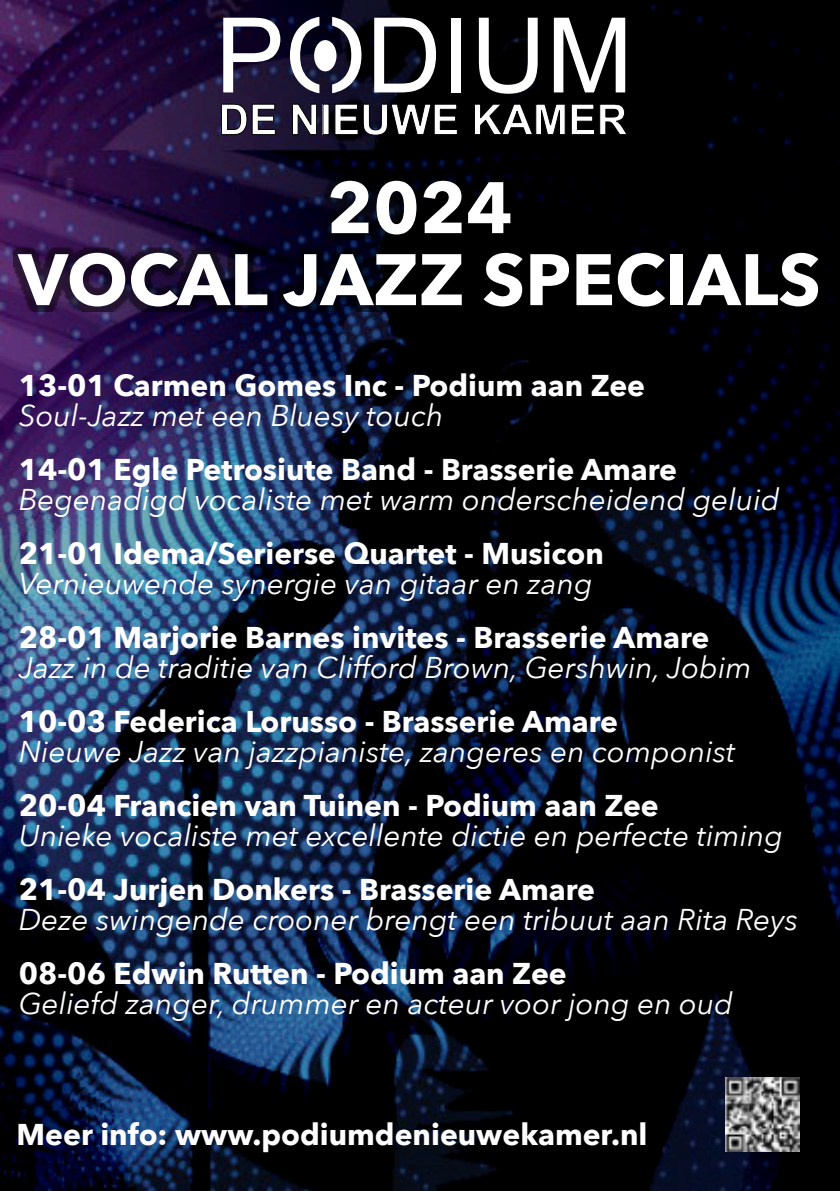
<style>
.page{position:relative;width:840px;height:1191px;background:#fff}
.page>*{position:absolute;margin:0;border:0;box-sizing:border-box;transform-origin:0 0}
.t1{font:700 72px "Avenir Next";color:#fff}
.t2{font:italic 30px "Avenir Next";color:#fff}
.t3{font:700 30px "Avenir Next";color:#fff}
</style>
<div class="page">
<div style="left:0;top:0;width:840px;height:1191px;background:#000;opacity:.18"></div>
<img style="left:725px;top:1078px;width:74px;height:74px">
<svg style="left:223px;top:18px;width:57px;height:74px"></svg>
<svg style="left:290px;top:17px;width:71px;height:76px"></svg>
<svg style="left:374px;top:18px;width:62px;height:74px"></svg>
<div style="left:451px;top:18px;width:10px;height:74px;background:#fff"></div>
<svg style="left:479px;top:18px;width:58px;height:76px"></svg>
<svg style="left:554px;top:18px;width:71px;height:74px"></svg>
<svg style="left:221px;top:104px;width:55px;height:31px"></svg>
<svg style="left:292px;top:104px;width:25px;height:31px"></svg>
<div style="left:323px;top:104px;width:6px;height:31px;background:#fff"></div>
<svg style="left:334px;top:104px;width:123px;height:31px"></svg>
<svg style="left:474px;top:104px;width:91px;height:31px"></svg>
<svg style="left:571px;top:104px;width:56px;height:31px"></svg>
<div style="left:314px;top:40px;width:22px;height:31px;background:#fff;border-radius:50%"></div>
<img style="left:14px;top:177px;width:810px;height:134px">
<p class="t1" style="left:327px;top:161px;width:188px">2024</p>
<p class="t1" style="left:19px;top:233px;width:803px">VOCAL JAZZ SPECIALS</p>
<p class="t3" style="left:19px;top:366px;width:628px">13-01 Carmen Gomes Inc - Podium aan Zee</p>
<p class="t2" style="left:19px;top:396px;width:426px">Soul-Jazz met een Bluesy touch</p>
<p class="t3" style="left:19px;top:450px;width:659px">14-01 Egle Petrosiute Band - Brasserie Amare</p>
<p class="t2" style="left:19px;top:480px;width:762px">Begenadigd vocaliste met warm onderscheidend geluid</p>
<p class="t3" style="left:19px;top:534px;width:587px">21-01 Idema/Serierse Quartet - Musicon</p>
<p class="t2" style="left:19px;top:564px;width:575px">Vernieuwende synergie van gitaar en zang</p>
<p class="t3" style="left:19px;top:618px;width:692px">28-01 Marjorie Barnes invites - Brasserie Amare</p>
<p class="t2" style="left:19px;top:648px;width:734px">Jazz in de traditie van Clifford Brown, Gershwin, Jobim</p>
<p class="t3" style="left:19px;top:702px;width:600px">10-03 Federica Lorusso - Brasserie Amare</p>
<p class="t2" style="left:19px;top:732px;width:718px">Nieuwe Jazz van jazzpianiste, zangeres en componist</p>
<p class="t3" style="left:19px;top:786px;width:641px">20-04 Francien van Tuinen - Podium aan Zee</p>
<p class="t2" style="left:19px;top:816px;width:766px">Unieke vocaliste met excellente dictie en perfecte timing</p>
<p class="t3" style="left:19px;top:870px;width:578px">21-04 Jurjen Donkers - Brasserie Amare</p>
<p class="t2" style="left:19px;top:900px;width:781px">Deze swingende crooner brengt een tribuut aan Rita Reys</p>
<p class="t3" style="left:19px;top:954px;width:549px">08-06 Edwin Rutten - Podium aan Zee</p>
<p class="t2" style="left:19px;top:984px;width:715px">Geliefd zanger, drummer en acteur voor jong en oud</p>
<p class="t3" style="left:17px;top:1114px;width:632px">Meer info: www.podiumdenieuwekamer.nl</p>
</div>
